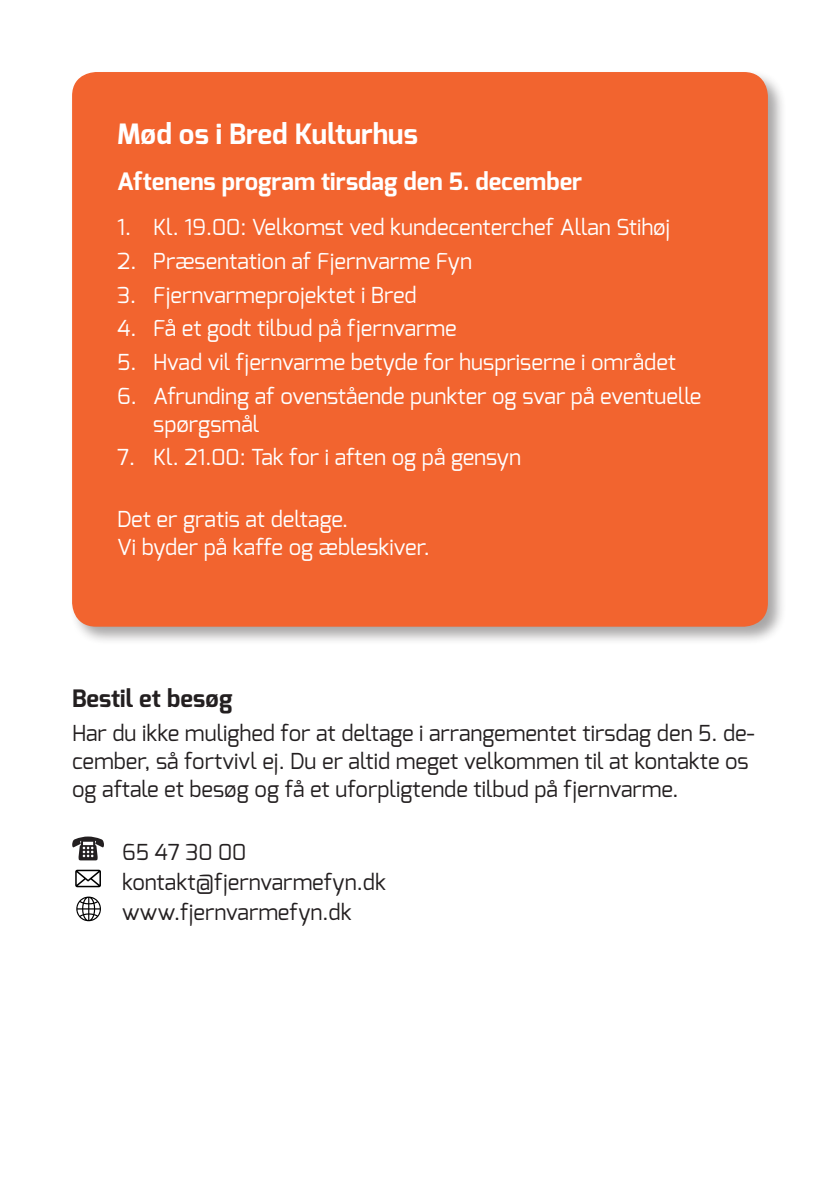
<style>
.page{position:relative;width:840px;height:1191px;background:#fff}
.page>*{position:absolute;margin:0;border:0;box-sizing:border-box;transform-origin:0 0}
.t1{font:700 28px "Exo";color:#fff}
.t2{font:700 24px "Exo";color:#fff}
.t3{font:700 24px "Exo";color:#231f20}
.t4{font:22px/28px "Exo";color:#fff}
.t5{font:22px/28px "Exo";color:#231f20}
</style>
<div class="page">
<div style="left:69px;top:69px;width:717px;height:576px;background:#231f20;opacity:.4"></div>
<div style="left:72px;top:72px;width:695px;height:554px;background:#f2642f;border-radius:24px"></div>
<svg style="left:72px;top:836px;width:32px;height:24px"></svg>
<svg style="left:75px;top:869px;width:26px;height:18px"></svg>
<svg style="left:76px;top:896px;width:25px;height:25px"></svg>
<p class="t1" style="left:117px;top:116px;width:302px">Mød os i Bred Kulturhus</p>
<p class="t2" style="left:117px;top:166px;width:466px">Aftenens program tirsdag den 5. december</p>
<p class="t4" style="left:117px;top:213px;width:554px">1. Kl. 19.00: Velkomst ved kundecenterchef Allan Stihøj</p>
<p class="t4" style="left:117px;top:247px;width:356px">2. Præsentation af Fjernvarme Fyn</p>
<p class="t4" style="left:117px;top:280px;width:301px">3. Fjernvarmeprojektet i Bred</p>
<p class="t4" style="left:117px;top:314px;width:341px">4. Få et godt tilbud på fjernvarme</p>
<p class="t4" style="left:117px;top:348px;width:560px">5. Hvad vil fjernvarme betyde for huspriserne i området</p>
<p class="t4" style="left:153px;top:381px;width:549px;text-indent:-36px">6. Afrunding af ovenstående punkter og svar på eventuelle spørgsmål</p>
<p class="t4" style="left:117px;top:443px;width:405px">7. Kl. 21.00: Tak for i aften og på gensyn</p>
<p class="t4" style="left:117px;top:505px;width:232px">Det er gratis at deltage.</p>
<p class="t4" style="left:117px;top:533px;width:314px">Vi byder på kaffe og æbleskiver.</p>
<p class="t3" style="left:72px;top:683px;width:162px">Bestil et besøg</p>
<p class="t5" style="left:72px;top:719px;width:683px">Har du ikke mulighed for at deltage i arrangementet tirsdag den 5. de&shy;cember, så fortvivl ej. Du er altid meget velkommen til at kontakte os og aftale et besøg og få et uforpligtende tilbud på fjernvarme.</p>
<p class="t5" style="left:122px;top:838px;width:126px">65 47 30 00</p>
<p class="t5" style="left:122px;top:868px;width:265px">kontakt@fjernvarmefyn.dk</p>
<p class="t5" style="left:122px;top:898px;width:231px">www.fjernvarmefyn.dk</p>
</div>
